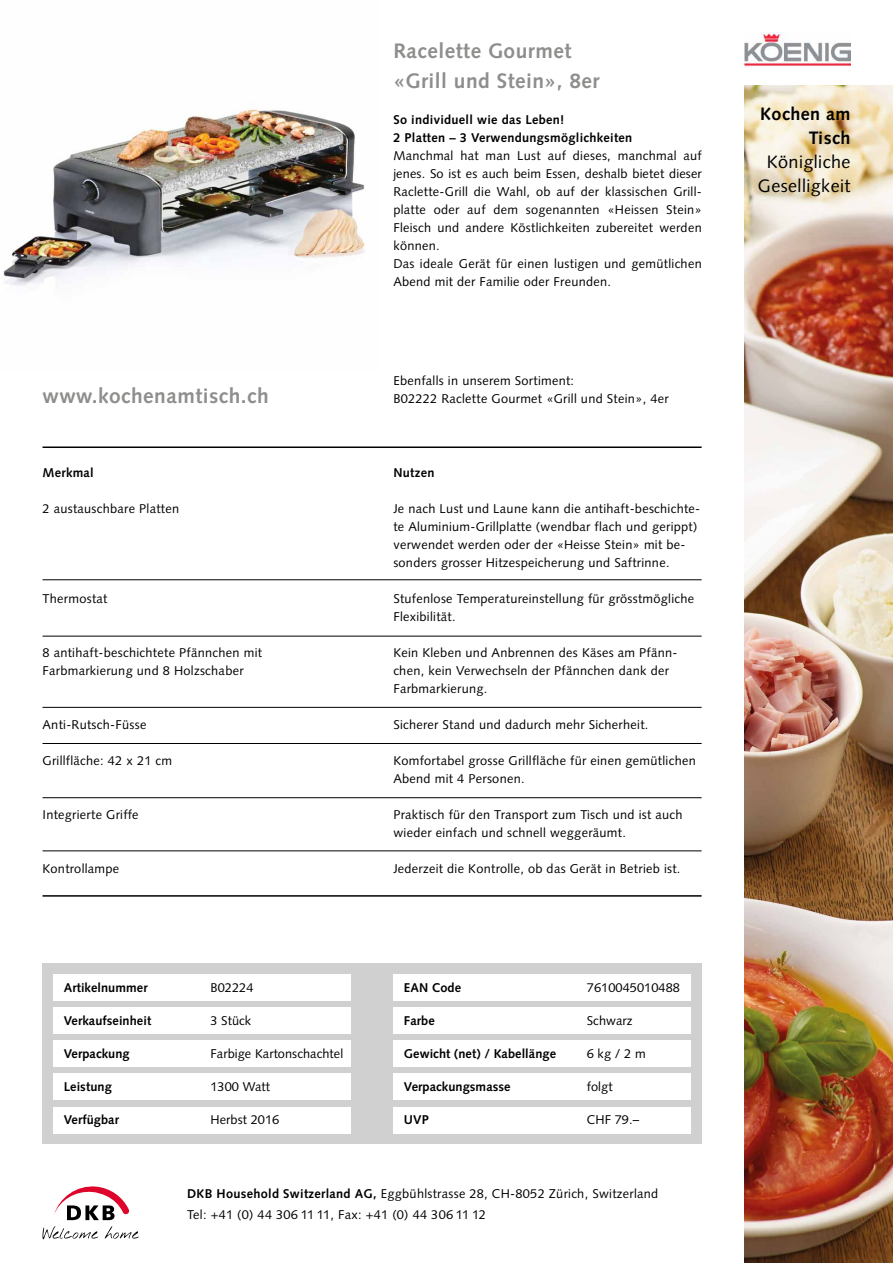
<style>
.page{position:relative;width:893px;height:1263px;background:#fff}
.page>*{position:absolute;margin:0;border:0;box-sizing:border-box;transform-origin:0 0}
.t1{font:700 21px/30px "Syntax LT Std";letter-spacing:.025em;color:#8e8e8d}
.t2{font:18px/24px "Syntax LT Std";letter-spacing:.025em;color:#000;text-align:center}
.t3{font:700 18px/24px "Syntax LT Std";letter-spacing:.025em;color:#000;text-align:right}
.t4{font:12.75px/18px "Syntax LT Std";letter-spacing:.025em;color:#000}
.t5{font:700 12.75px "Syntax LT Std";letter-spacing:.005em;color:#000}
.t6{font:700 12.75px/18px "Syntax LT Std";letter-spacing:.025em;color:#000}
.t7{font:12.75px "Syntax LT Std";letter-spacing:.005em;color:#000}
.s1{font-weight:700}
</style>
<div class="page">
<div style="left:43px;top:963px;width:659px;height:181px;background:#d0d0d0"></div>
<div style="left:53px;top:974px;width:638px;height:26px;background:#fff"></div>
<div style="left:53px;top:1007px;width:638px;height:26px;background:#fff"></div>
<div style="left:53px;top:1040px;width:638px;height:26px;background:#fff"></div>
<div style="left:53px;top:1073px;width:638px;height:26px;background:#fff"></div>
<img style="left:744px;top:85px;width:149px;height:1178px">
<img style="left:3px;top:108px;width:362px;height:178px">
<img style="left:744px;top:32px;width:106px;height:36px">
<div style="left:53px;top:1107px;width:638px;height:26px;background:#fff"></div>
<div style="left:352px;top:964px;width:41px;height:179px;background:#d0d0d0"></div>
<hr style="left:43px;top:446px;width:659px;height:2px;background:#000">
<hr style="left:43px;top:895px;width:659px;height:2px;background:#000">
<hr style="left:43px;top:579px;width:659px;height:1px;background:#000">
<hr style="left:43px;top:636px;width:659px;height:1px;background:#000">
<hr style="left:43px;top:707px;width:659px;height:1px;background:#000">
<hr style="left:43px;top:797px;width:659px;height:1px;background:#000">
<hr style="left:43px;top:850px;width:659px;height:1px;background:#000">
<hr style="left:43px;top:743px;width:659px;height:1px;background:#000">
<svg style="left:54px;top:1186px;width:76px;height:34px"></svg>
<svg style="left:43px;top:1226px;width:55px;height:13px"></svg>
<svg style="left:105px;top:1226px;width:34px;height:12px"></svg>
<h1 class="t1" style="left:43px;top:381px;width:228px">www.kochenamtisch.ch</h1>
<p class="t6" style="left:43px;top:464px;width:53px">Merkmal</p>
<p class="t4" style="left:43px;top:500px;width:138px">2 austauschbare Platten</p>
<p class="t4" style="left:43px;top:590px;width:66px">Thermostat</p>
<p class="t4" style="left:43px;top:644px;width:221px">8 antihaft-beschichtete Pfännchen mit<br>Farbmarkierung und 8 Holzschaber</p>
<p class="t4" style="left:43px;top:716px;width:105px">Anti-Rutsch-Füsse</p>
<p class="t4" style="left:43px;top:752px;width:131px">Grillfläche: 42 x 21 cm</p>
<p class="t4" style="left:43px;top:806px;width:98px">Integrierte Griffe</p>
<p class="t4" style="left:43px;top:860px;width:78px">Kontrollampe</p>
<p class="t5" style="left:64px;top:980px;width:85px">Artikelnummer</p>
<p class="t4" style="left:211px;top:978px;width:44px">B02224</p>
<p class="t5" style="left:64px;top:1013px;width:89px">Verkaufseinheit</p>
<p class="t4" style="left:210px;top:1011px;width:42px">3 Stück</p>
<p class="t5" style="left:64px;top:1046px;width:67px">Verpackung</p>
<p class="t7" style="left:210px;top:1046px;width:134px">Farbige Kartonschachtel</p>
<p class="t5" style="left:64px;top:1079px;width:49px">Leistung</p>
<p class="t7" style="left:210px;top:1079px;width:61px">1300 Watt</p>
<p class="t5" style="left:64px;top:1112px;width:57px">Verfügbar</p>
<p class="t7" style="left:210px;top:1112px;width:70px">Herbst 2016</p>
<h1 class="t1" style="left:393px;top:36px;width:208px">Racelette Gourmet «Grill und Stein», 8er</h1>
<p class="t6" style="left:393px;top:111px;width:240px">So individuell wie das Leben!<br>2 Platten – 3 Verwendungsmöglichkeiten</p>
<p class="t4" style="left:393px;top:147px;width:310px">Manchmal hat man Lust auf dieses, manchmal auf jenes. So ist es auch beim Essen, deshalb bietet dieser Raclette-Grill die Wahl, ob auf der klassischen Grill&shy;platte oder auf dem sogenannten «Heissen Stein» Fleisch und andere Köstlichkeiten zubereitet werden können.<br>Das ideale Gerät für einen lustigen und gemütlichen Abend mit der Familie oder Freunden.</p>
<p class="t4" style="left:393px;top:372px;width:277px">Ebenfalls in unserem Sortiment:<br>B02222 Raclette Gourmet «Grill und Stein», 4er</p>
<p class="t5" style="left:393px;top:466px;width:43px">Nutzen</p>
<p class="t4" style="left:393px;top:500px;width:308px">Je nach Lust und Laune kann die antihaft-beschichte&shy;te Aluminium-Grillplatte (wendbar flach und gerippt) verwendet werden oder der «Heisse Stein» mit be&shy;sonders grosser Hitzespeicherung und Saftrinne.</p>
<p class="t4" style="left:393px;top:590px;width:302px">Stufenlose Temperatureinstellung für grösstmögliche<br>Flexibilität.</p>
<p class="t4" style="left:393px;top:644px;width:286px">Kein Kleben und Anbrennen des Käses am Pfänn&shy;chen, kein Verwechseln der Pfännchen dank der<br>Farbmarkierung.</p>
<p class="t4" style="left:393px;top:716px;width:257px">Sicherer Stand und dadurch mehr Sicherheit.</p>
<p class="t4" style="left:393px;top:752px;width:304px">Komfortabel grosse Grillfläche für einen gemütlichen<br>Abend mit 4 Personen.</p>
<p class="t4" style="left:393px;top:806px;width:291px">Praktisch für den Transport zum Tisch und ist auch wieder einfach und schnell weggeräumt.</p>
<p class="t4" style="left:393px;top:860px;width:289px">Jederzeit die Kontrolle, ob das Gerät in Betrieb ist.</p>
<p class="t5" style="left:404px;top:980px;width:59px">EAN Code</p>
<p class="t7" style="left:587px;top:980px;width:95px">7610045010488</p>
<p class="t5" style="left:404px;top:1013px;width:32px">Farbe</p>
<p class="t7" style="left:587px;top:1013px;width:47px">Schwarz</p>
<p class="t5" style="left:404px;top:1046px;width:154px">Gewicht (net) / Kabellänge</p>
<p class="t4" style="left:587px;top:1044px;width:60px">6 kg / 2 m</p>
<p class="t5" style="left:404px;top:1079px;width:108px">Verpackungsmasse</p>
<p class="t4" style="left:587px;top:1077px;width:27px">folgt</p>
<p class="t5" style="left:404px;top:1112px;width:26px">UVP</p>
<p class="t4" style="left:587px;top:1110px;width:54px">CHF 79.–</p>
<p class="t4" style="left:187px;top:1183px;width:473px;line-height:21px"><span class="s1">DKB Household Switzerland AG,</span> Eggbühlstrasse 28, CH-8052 Zürich, Switzerland<br>Tel: +41 (0) 44 306 11 11, Fax: +41 (0) 44 306 11 12</p>
<h2 class="t3" style="left:760px;top:102px;width:92px">Kochen am<br>Tisch</h2>
<h2 class="t2" style="left:758px;top:150px;width:94px">Königliche<br>Geselligkeit</h2>
</div>
